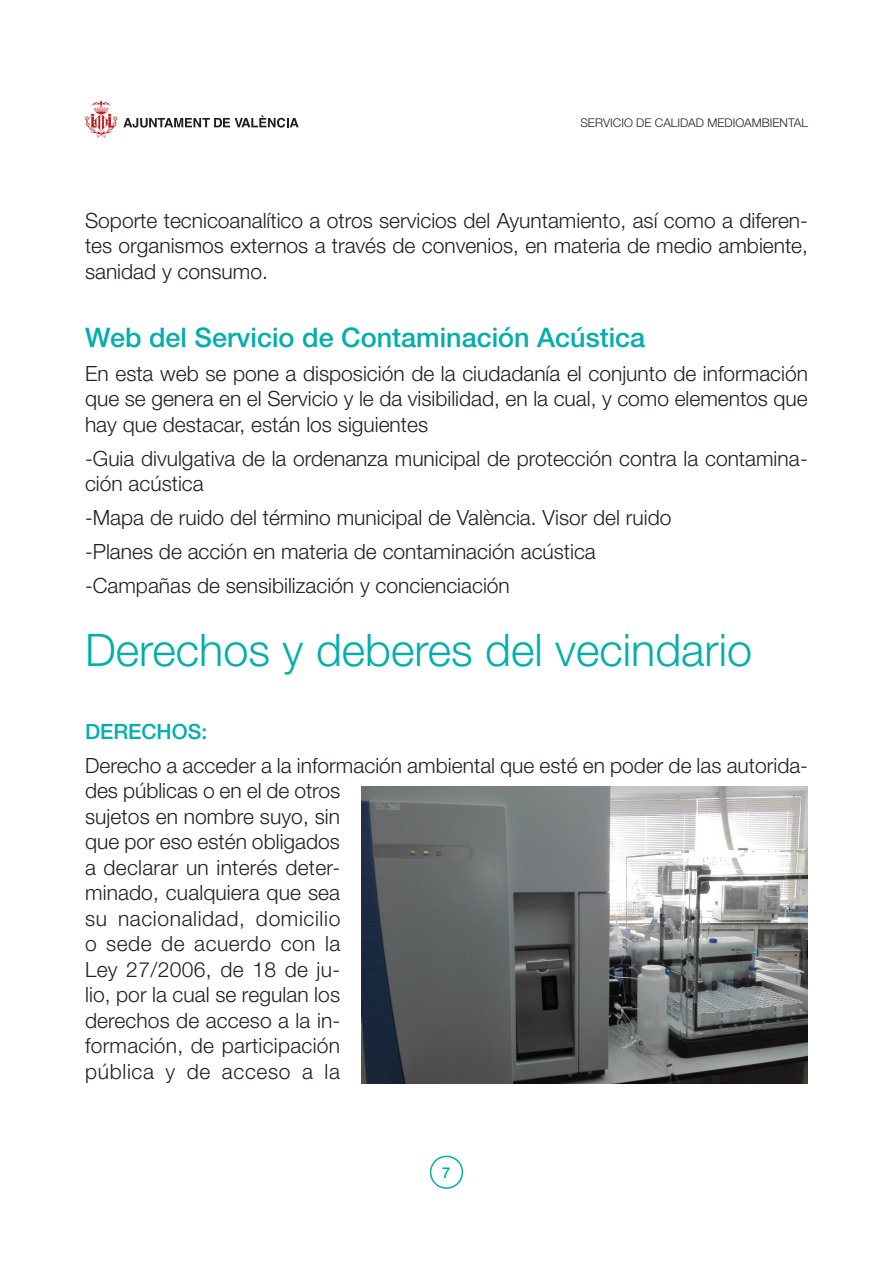
<style>
.page{position:relative;width:893px;height:1263px;background:#fff}
.page>*{position:absolute;margin:0;border:0;box-sizing:border-box;transform-origin:0 0}
.Titulo_de_seccion{font:300 45px "Helvetica Neue LT Pro";color:#00afab}
.Titular_de_parrafo{font:500 27px "Helvetica Neue LT Pro";color:#00afab}
.Texto_corrido{font:300 21px/25.5px "Helvetica Neue LT Pro";color:#231f20;text-align:justify}
.Texto_corrido-2{font:500 21px "Helvetica Neue LT Pro";color:#00afab}
.t1{font:500 15px "Helvetica Neue LT Pro";color:#00afab}
.t2{font:300 12px "Helvetica Neue LT Pro";color:#231f20}
</style>
<div class="page">
<svg style="left:85px;top:101px;width:32px;height:37px"></svg>
<svg style="left:123px;top:115px;width:176px;height:13px"></svg>
<div style="left:430px;top:1155px;width:33px;height:34px;border:2px solid #00afab;border-radius:50%"></div>
<img style="left:361px;top:787px;width:447px;height:296px">
<p class="t2" style="left:580px;top:116px;width:229px">SERVICIO DE CALIDAD MEDIOAMBIENTAL</p>
<p class="Texto_corrido" style="left:85px;top:207px;width:724px">Soporte tecnicoanalítico a otros servicios del Ayuntamiento, así como a diferen&shy;tes organismos externos a través de convenios, en materia de medio ambiente, sanidad y consumo.</p>
<p class="Titular_de_parrafo" style="left:85px;top:321px;width:562px">Web del Servicio de Contaminación Acústica</p>
<p class="Texto_corrido" style="left:85px;top:360px;width:724px">En esta web se pone a disposición de la ciudadanía el conjunto de información que se genera en el Servicio y le da visibilidad, en la cual, y como elementos que hay que destacar, están los siguientes</p>
<p class="Texto_corrido" style="left:85px;top:445px;width:724px">-Guia divulgativa de la ordenanza municipal de protección contra la contamina&shy;ción acústica</p>
<p class="Texto_corrido" style="left:85px;top:504px;width:588px">-Mapa de ruido del término municipal de València. Visor del ruido</p>
<p class="Texto_corrido" style="left:85px;top:538px;width:512px">-Planes de acción en materia de contaminación acústica</p>
<p class="Texto_corrido" style="left:85px;top:572px;width:426px">-Campañas de sensibilización y concienciación</p>
<p class="Titulo_de_seccion" style="left:85px;top:623px;width:668px">Derechos y deberes del vecindario</p>
<p class="Texto_corrido-2" style="left:85px;top:719px;width:124px">DERECHOS:</p>
<p class="Texto_corrido" style="left:85px;top:752px;width:724px;text-align:left">Derecho a acceder a la información ambiental que esté en poder de las autorida&shy;des públicas o en el de otros<br>sujetos en nombre suyo, sin<br>que por eso estén obligados<br>a declarar un interés deter-<br>minado, cualquiera que sea<br>su nacionalidad, domicilio<br>o sede de acuerdo con la<br>Ley 27/2006, de 18 de ju-<br>lio, por la cual se regulan los<br>derechos de acceso a la in-<br>formación, de participación<br>pública y de acceso a la</p>
<p class="t1" style="left:442px;top:1163px;width:10px">7</p>
</div>
